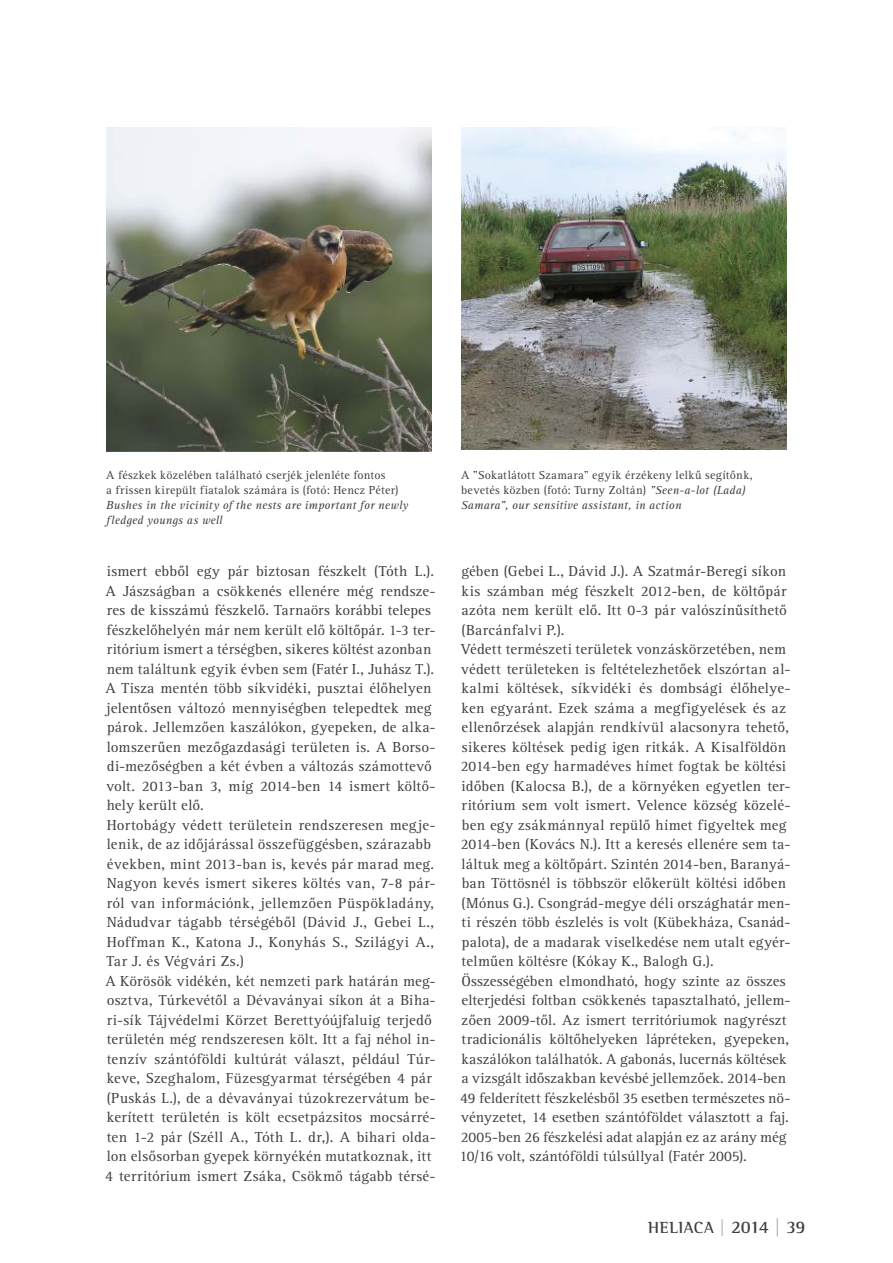
<style>
.page{position:relative;width:893px;height:1263px;background:#fff}
.page>*{position:absolute;margin:0;border:0;box-sizing:border-box;transform-origin:0 0}
.t1{font:700 16.5px "Agfa Rotis Semi Serif";letter-spacing:.03em;color:#3f3e3e}
.t2{font:15px/19.5px "Agfa Rotis Serif";letter-spacing:.015em;color:#3f3e3e}
.t3{font:12px/15px "Agfa Rotis Serif";letter-spacing:.025em;color:#3f3e3e}
.t4{font:italic 12px/15px "Agfa Rotis Serif";letter-spacing:.015em;color:#3f3e3e}
.s1{font-style:italic}
.s2{color:#9c9b9b}
.s3{font-size:18px}
.s4{font-size:18px;color:#9c9b9b}
</style>
<div class="page">
<img style="left:106px;top:128px;width:326px;height:323px">
<img style="left:461px;top:128px;width:326px;height:322px">
<p class="t3" style="left:106px;top:467px;width:294px">A fészkek közelében található cserjék jelenléte fontos<br>a frissen kirepült fiatalok számára is (fotó: Hencz Péter)</p>
<p class="t4" style="left:106px;top:497px;width:303px">Bushes in the vicinity of the nests are important for newly fledged youngs as well</p>
<p class="t3" style="left:461px;top:467px;width:293px">A "Sokatlátott Szamara" egyik érzékeny lelkű segítőnk, bevetés közben (fotó: Turny Zoltán) <span class="s1">"Seen-a-lot (Lada)<br>Samara", our sensitive assistant, in action</span></p>
<p class="t2" style="left:105px;top:562px;width:332px">ismert ebből egy pár biztosan fészkelt (Tóth L.).<br>A Jászságban a csökkenés ellenére még rendsze&shy;res de kisszámú fészkelő. Tarnaörs korábbi telepes fészkelőhelyén már nem került elő költőpár. 1-3 ter&shy;ritórium ismert a térségben, sikeres költést azonban nem találtunk egyik évben sem (Fatér I., Juhász T.).<br>A Tisza mentén több síkvidéki, pusztai élőhelyen jelentősen változó mennyiségben telepedtek meg párok. Jellemzően kaszálókon, gyepeken, de alka&shy;lomszerűen mezőgazdasági területen is. A Borso&shy;di-mezőségben a két évben a változás számottevő volt. 2013-ban 3, míg 2014-ben 14 ismert költő&shy;hely került elő.<br>Hortobágy védett területein rendszeresen megje&shy;lenik, de az időjárással összefüggésben, szárazabb években, mint 2013-ban is, kevés pár marad meg.<br>Nagyon kevés ismert sikeres költés van, 7-8 pár&shy;ról van információnk, jellemzően Püspökladány, Nádudvar tágabb térségéből (Dávid J., Gebei L., Hoffman K., Katona J., Konyhás S., Szilágyi A., Tar J. és Végvári Zs.)<br>A Körösök vidékén, két nemzeti park határán meg&shy;osztva, Túrkevétől a Dévaványai síkon át a Biha&shy;ri-sík Tájvédelmi Körzet Berettyóújfaluig terjedő területén még rendszeresen költ. Itt a faj néhol in&shy;tenzív szántóföldi kultúrát választ, például Túr&shy;keve, Szeghalom, Füzesgyarmat térségében 4 pár (Puskás L.), de a dévaványai túzokrezervátum be&shy;kerített területén is költ ecsetpázsitos mocsárré&shy;ten 1-2 pár (Széll A., Tóth L. dr,). A bihari olda&shy;lon elsősorban gyepek környékén mutatkoznak, itt 4 territórium ismert Zsáka, Csökmő tágabb térsé-</p>
<p class="t2" style="left:460px;top:562px;width:333px">gében (Gebei L., Dávid J.). A Szatmár-Beregi síkon kis számban még fészkelt 2012-ben, de költőpár azóta nem került elő. Itt 0-3 pár valószínűsíthető (Barcánfalvi P.).<br>Védett természeti területek vonzáskörzetében, nem védett területeken is feltételezhetőek elszórtan al&shy;kalmi költések, síkvidéki és dombsági élőhelye&shy;ken egyaránt. Ezek száma a megfigyelések és az ellenőrzések alapján rendkívül alacsonyra tehető, sikeres költések pedig igen ritkák. A Kisalföldön 2014-ben egy harmadéves hímet fogtak be költési időben (Kalocsa B.), de a környéken egyetlen ter&shy;ritórium sem volt ismert. Velence község közelé&shy;ben egy zsákmánnyal repülő hímet figyeltek meg 2014-ben (Kovács N.). Itt a keresés ellenére sem ta&shy;láltuk meg a költőpárt. Szintén 2014-ben, Baranyá&shy;ban Töttösnél is többször előkerült költési időben (Mónus G.). Csongrád-megye déli országhatár men&shy;ti részén több észlelés is volt (Kübekháza, Csanád&shy;palota), de a madarak viselkedése nem utalt egyér&shy;telműen költésre (Kókay K., Balogh G.).<br>Összességében elmondható, hogy szinte az összes elterjedési foltban csökkenés tapasztalható, jellem&shy;zően 2009-től. Az ismert territóriumok nagyrészt tradicionális költőhelyeken lápréteken, gyepeken, kaszálókon találhatók. A gabonás, lucernás költések a vizsgált időszakban kevésbé jellemzőek. 2014-ben 49 felderített fészkelésből 35 esetben természetes nö&shy;vényzetet, 14 esetben szántóföldet választott a faj.<br>2005-ben 26 fészkelési adat alapján ez az arány még 10/16 volt, szántóföldi túlsúllyal (Fatér 2005).</p>
<p class="t1" style="left:648px;top:1218px;width:159px">HELIACA <span class="s2">|</span> <span class="s3">2014</span> <span class="s4">|</span> <span class="s3">39</span></p>
</div>
